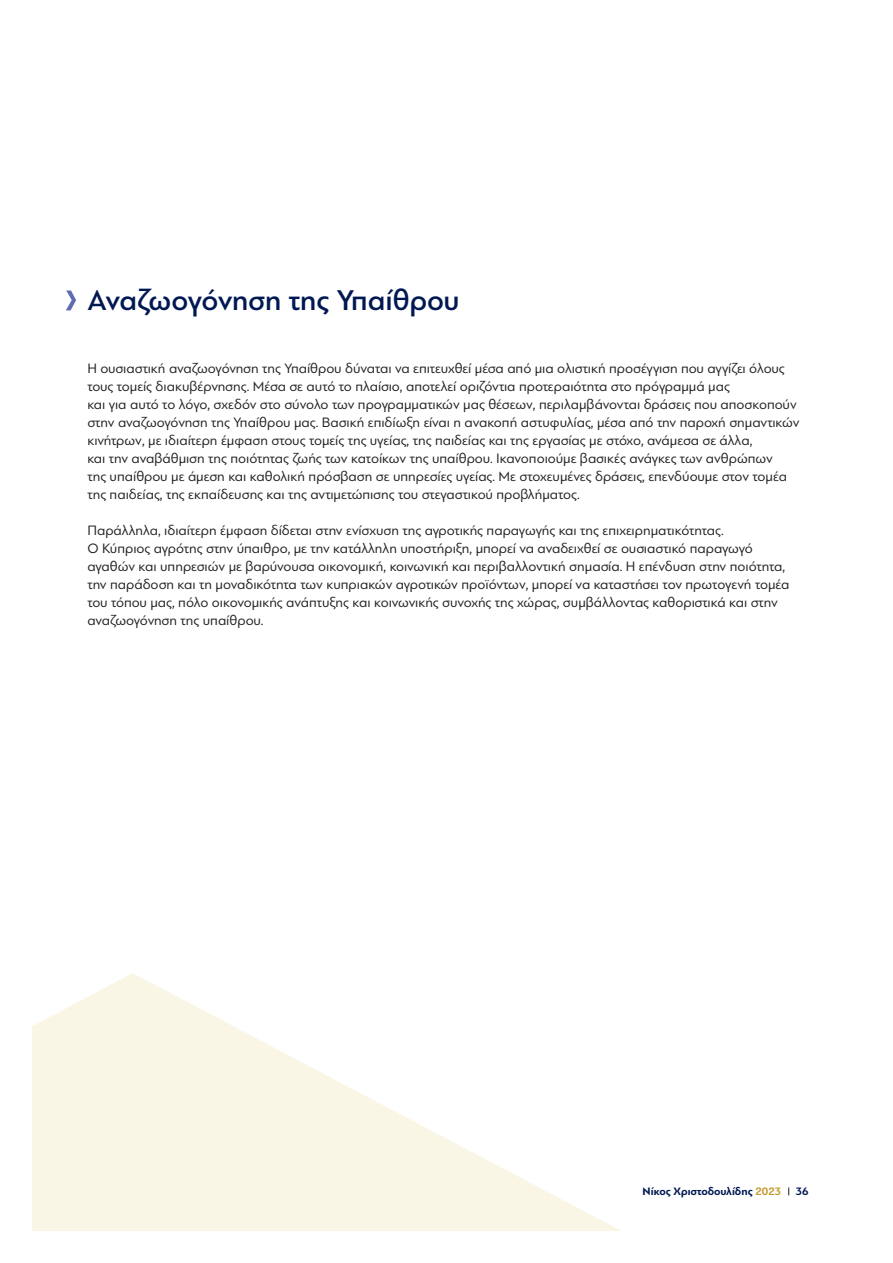
<style>
.page{position:relative;width:893px;height:1263px;background:#fff}
.page>*{position:absolute;margin:0;border:0;box-sizing:border-box;transform-origin:0 0}
.t1{font:500 30px "PF Bague Sans Pro";letter-spacing:-.01em;color:#001852}
.t2{font:14.25px/18px "PF Bague Sans Pro";color:#231f20}
.t3{font:700 11.25px "PF Bague Sans Pro";color:#001852}
.s1{color:#c5982e}
</style>
<div class="page">
<svg style="left:32px;top:973px;width:589px;height:258px;fill:#f9f6e5"></svg>
<svg style="left:66px;top:290px;width:10px;height:20px"></svg>
<h1 class="t1" style="left:87px;top:283px;width:374px">Αναζωογόνηση της Υπαίθρου</h1>
<p class="t2" style="left:87px;top:360px;width:714px">Η ουσιαστική αναζωογόνηση της Υπαίθρου δύναται να επιτευχθεί µέσα από µια ολιστική προσέγγιση που αγγίζει όλους τους τοµείς διακυβέρνησης. Μέσα σε αυτό το πλαίσιο, αποτελεί οριζόντια προτεραιότητα στο πρόγραµµά µας<br>και για αυτό το λόγο, σχεδόν στο σύνολο των προγραµµατικών µας θέσεων, περιλαµβάνονται δράσεις που αποσκοπούν στην αναζωογόνηση της Υπαίθρου µας. Βασική επιδίωξη είναι η ανακοπή αστυφυλίας, µέσα από την παροχή σηµαντικών κινήτρων, µε ιδιαίτερη έµφαση στους τοµείς της υγείας, της παιδείας και της εργασίας µε στόχο, ανάµεσα σε άλλα,<br>και την αναβάθµιση της ποιότητας ζωής των κατοίκων της υπαίθρου. Ικανοποιούµε βασικές ανάγκες των ανθρώπων<br>της υπαίθρου µε άµεση και καθολική πρόσβαση σε υπηρεσίες υγείας. Με στοχευµένες δράσεις, επενδύουµε στον τοµέα της παιδείας, της εκπαίδευσης και της αντιµετώπισης του στεγαστικού προβλήµατος.</p>
<p class="t2" style="left:87px;top:522px;width:703px">Παράλληλα, ιδιαίτερη έµφαση δίδεται στην ενίσχυση της αγροτικής παραγωγής και της επιχειρηµατικότητας.<br>Ο Κύπριος αγρότης στην ύπαιθρο, µε την κατάλληλη υποστήριξη, µπορεί να αναδειχθεί σε ουσιαστικό παραγωγό αγαθών και υπηρεσιών µε βαρύνουσα οικονοµική, κοινωνική και περιβαλλοντική σηµασία. Η επένδυση στην ποιότητα, την παράδοση και τη µοναδικότητα των κυπριακών αγροτικών προϊόντων, µπορεί να καταστήσει τον πρωτογενή τοµέα του τόπου µας, πόλο οικονοµικής ανάπτυξης και κοινωνικής συνοχής της χώρας, συµβάλλοντας καθοριστικά και στην αναζωογόνηση της υπαίθρου.</p>
<p class="t3" style="left:643px;top:1185px;width:140px">Νίκος Χριστοδουλίδης <span class="s1">2023</span></p>
<p class="t3" style="left:796px;top:1185px;width:14px">36</p>
</div>
